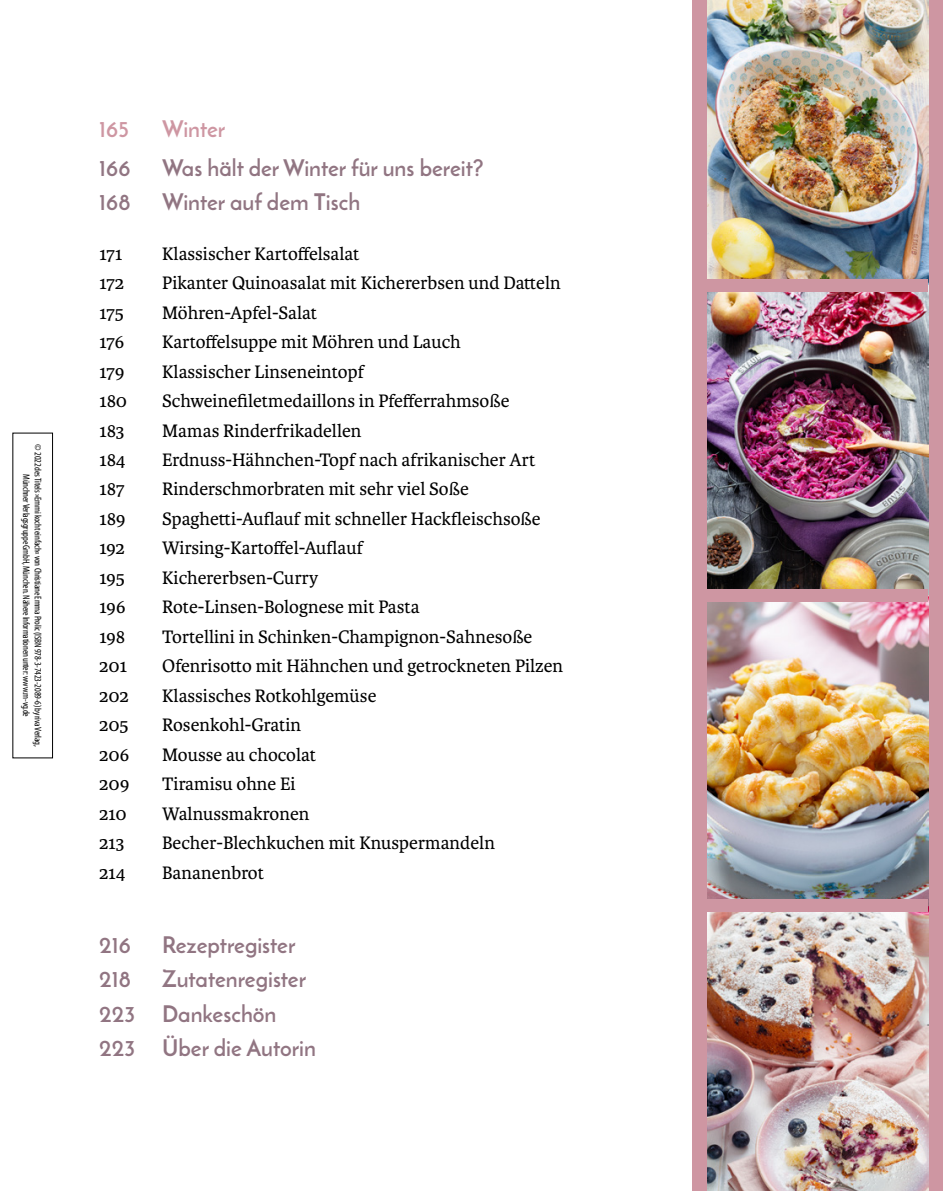
<style>
.page{position:relative;width:943px;height:1191px;background:#fff}
.page>*{position:absolute;margin:0;border:0;box-sizing:border-box;transform-origin:0 0}
.t1{font:700 22.75px "Josefin Sans";color:#917582}
.t2{font:700 22.75px "Josefin Sans";color:#ce96a2}
.t3{font:19.25px "Karmina";color:#000}
.t4{font:condensed 9.62px "Myriad Pro";letter-spacing:-.02em;color:#000}
</style>
<div class="page">
<div style="left:692px;top:0;width:251px;height:1191px;background:#ce96a2"></div>
<img style="left:707px;top:0;width:221px;height:1191px">
<div style="left:692px;top:279px;width:236px;height:12px;background:#ce96a2"></div>
<div style="left:692px;top:589px;width:236px;height:12px;background:#ce96a2"></div>
<div style="left:692px;top:899px;width:236px;height:13px;background:#ce96a2"></div>
<div style="left:12px;top:432px;width:41px;height:326px;border:1px solid #000"></div>
<p class="t4" style="left:44px;top:444px;width:303px;rotate:90deg">© 2022 des Titels »Emmi kocht einfach« von Christiane Emma Prolic (ISBN 978-3-7423-2089-6) by riva Verlag,</p>
<p class="t4" style="left:32px;top:474px;width:244px;rotate:90deg">Münchner Verlagsgruppe GmbH, München. Nähere Informationen unter: www.m-vg.de</p>
<p class="t2" style="left:99px;top:114px;width:31px">165</p>
<p class="t2" style="left:162px;top:114px;width:65px">Winter</p>
<p class="t1" style="left:99px;top:154px;width:33px">166</p>
<p class="t1" style="left:162px;top:154px;width:323px">Was hält der Winter für uns bereit?</p>
<p class="t1" style="left:99px;top:188px;width:33px">168</p>
<p class="t1" style="left:162px;top:188px;width:199px">Winter auf dem Tisch</p>
<p class="t3" style="left:99px;top:243px;width:25px">171</p>
<p class="t3" style="left:162px;top:243px;width:198px">Klassischer Kartoffelsalat</p>
<p class="t3" style="left:99px;top:272px;width:27px">172</p>
<p class="t3" style="left:162px;top:272px;width:400px">Pikanter Quinoasalat mit Kichererbsen und Datteln</p>
<p class="t3" style="left:99px;top:302px;width:26px">175</p>
<p class="t3" style="left:162px;top:302px;width:156px">Möhren-Apfel-Salat</p>
<p class="t3" style="left:99px;top:331px;width:27px">176</p>
<p class="t3" style="left:162px;top:331px;width:300px">Kartoffelsuppe mit Möhren und Lauch</p>
<p class="t3" style="left:99px;top:360px;width:27px">179</p>
<p class="t3" style="left:162px;top:360px;width:203px">Klassischer Linseneintopf</p>
<p class="t3" style="left:99px;top:390px;width:29px">180</p>
<p class="t3" style="left:162px;top:390px;width:349px">Schweinefiletmedaillons in Pfefferrahmsoße</p>
<p class="t3" style="left:99px;top:419px;width:27px">183</p>
<p class="t3" style="left:162px;top:419px;width:201px">Mamas Rinderfrikadellen</p>
<p class="t3" style="left:99px;top:449px;width:28px">184</p>
<p class="t3" style="left:162px;top:449px;width:374px">Erdnuss-Hähnchen-Topf nach afrikanischer Art</p>
<p class="t3" style="left:99px;top:478px;width:27px">187</p>
<p class="t3" style="left:162px;top:478px;width:308px">Rinderschmorbraten mit sehr viel Soße</p>
<p class="t3" style="left:99px;top:508px;width:28px">189</p>
<p class="t3" style="left:162px;top:508px;width:380px">Spaghetti-Auflauf mit schneller Hackfleischsoße</p>
<p class="t3" style="left:99px;top:537px;width:27px">192</p>
<p class="t3" style="left:162px;top:537px;width:202px">Wirsing-Kartoffel-Auflauf</p>
<p class="t3" style="left:99px;top:567px;width:27px">195</p>
<p class="t3" style="left:162px;top:567px;width:158px">Kichererbsen-Curry</p>
<p class="t3" style="left:99px;top:596px;width:28px">196</p>
<p class="t3" style="left:162px;top:596px;width:259px">Rote-Linsen-Bolognese mit Pasta</p>
<p class="t3" style="left:99px;top:626px;width:27px">198</p>
<p class="t3" style="left:162px;top:626px;width:371px">Tortellini in Schinken-Champignon-Sahnesoße</p>
<p class="t3" style="left:99px;top:655px;width:29px">201</p>
<p class="t3" style="left:162px;top:655px;width:402px">Ofenrisotto mit Hähnchen und getrockneten Pilzen</p>
<p class="t3" style="left:99px;top:685px;width:31px">202</p>
<p class="t3" style="left:162px;top:685px;width:216px">Klassisches Rotkohlgemüse</p>
<p class="t3" style="left:99px;top:714px;width:31px">205</p>
<p class="t3" style="left:162px;top:714px;width:140px">Rosenkohl-Gratin</p>
<p class="t3" style="left:99px;top:743px;width:32px">206</p>
<p class="t3" style="left:162px;top:743px;width:155px">Mousse au chocolat</p>
<p class="t3" style="left:99px;top:773px;width:32px">209</p>
<p class="t3" style="left:162px;top:773px;width:135px">Tiramisu ohne Ei</p>
<p class="t3" style="left:99px;top:802px;width:29px">210</p>
<p class="t3" style="left:162px;top:802px;width:149px">Walnussmakronen</p>
<p class="t3" style="left:99px;top:832px;width:27px">213</p>
<p class="t3" style="left:162px;top:832px;width:334px">Becher-Blechkuchen mit Knuspermandeln</p>
<p class="t3" style="left:99px;top:861px;width:28px">214</p>
<p class="t3" style="left:162px;top:861px;width:103px">Bananenbrot</p>
<p class="t1" style="left:99px;top:930px;width:33px">216</p>
<p class="t1" style="left:162px;top:930px;width:135px">Rezeptregister</p>
<p class="t1" style="left:99px;top:965px;width:33px">218</p>
<p class="t1" style="left:162px;top:965px;width:145px">Zutatenregister</p>
<p class="t1" style="left:99px;top:999px;width:179px">223 Dankeschön</p>
<p class="t1" style="left:99px;top:1033px;width:218px">223 Über die Autorin</p>
</div>
